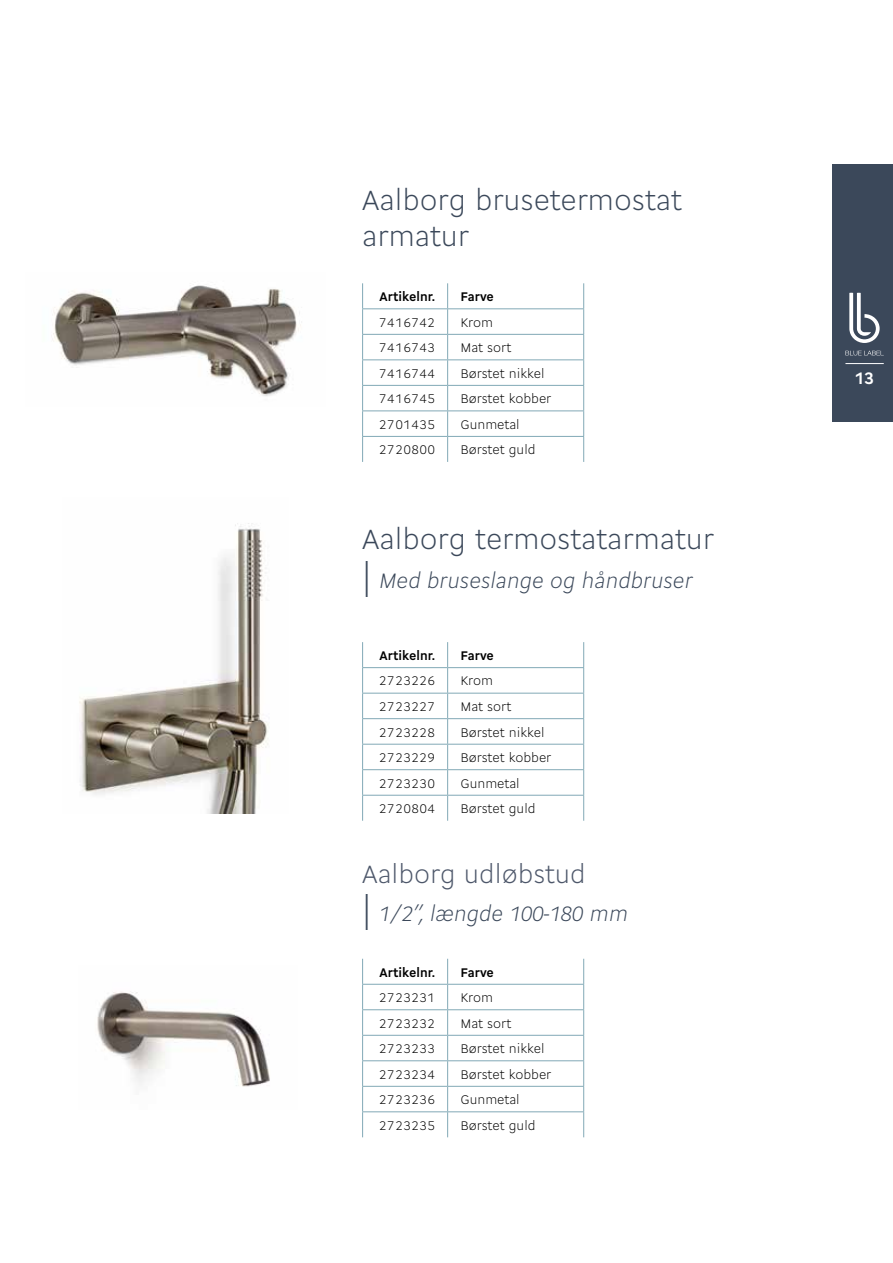
<style>
.page{position:relative;width:893px;height:1263px;background:#fff}
.page>*{position:absolute;margin:0;border:0;box-sizing:border-box;transform-origin:0 0}
.t1{font:300 30px/36px "Cogito";color:#3b485a}
.t2{font:300 27px "Cogito";color:#4d576a}
.t3{font:italic 300 22.5px "Cogito";color:#3b485a}
.t4{font:700 18px "Cogito";color:#fff}
.t5{font:300 13.5px "Cogito";color:#000}
.t6{font:300 13.5px "Cogito";letter-spacing:.075em;color:#000}
.t7{font:700 13.5px "Cogito";color:#000}
.s1{font-style:normal;font-size:36px}
</style>
<div class="page">
<hr style="left:448px;top:308px;width:136px;height:1px;background:#82a9b6">
<hr style="left:448px;top:334px;width:136px;height:1px;background:#82a9b6">
<hr style="left:362px;top:359px;width:86px;height:1px;background:#82a9b6">
<hr style="left:448px;top:359px;width:136px;height:1px;background:#82a9b6">
<hr style="left:362px;top:385px;width:86px;height:1px;background:#82a9b6">
<hr style="left:448px;top:385px;width:136px;height:1px;background:#82a9b6">
<hr style="left:362px;top:410px;width:86px;height:1px;background:#82a9b6">
<hr style="left:448px;top:410px;width:136px;height:1px;background:#82a9b6">
<hr style="left:362px;top:436px;width:86px;height:1px;background:#82a9b6">
<hr style="left:448px;top:436px;width:136px;height:1px;background:#82a9b6">
<svg style="left:583px;top:283px;width:1px;height:179px"></svg>
<hr style="left:362px;top:334px;width:86px;height:1px;background:#82a9b6">
<hr style="left:362px;top:308px;width:86px;height:1px;background:#82a9b6">
<svg style="left:362px;top:283px;width:1px;height:179px"></svg>
<svg style="left:447px;top:283px;width:1px;height:179px"></svg>
<hr style="left:448px;top:667px;width:136px;height:1px;background:#82a9b6">
<hr style="left:448px;top:693px;width:136px;height:1px;background:#82a9b6">
<hr style="left:362px;top:718px;width:86px;height:1px;background:#82a9b6">
<hr style="left:448px;top:718px;width:136px;height:1px;background:#82a9b6">
<hr style="left:362px;top:744px;width:86px;height:1px;background:#82a9b6">
<hr style="left:448px;top:744px;width:136px;height:1px;background:#82a9b6">
<hr style="left:362px;top:769px;width:86px;height:1px;background:#82a9b6">
<hr style="left:448px;top:769px;width:136px;height:1px;background:#82a9b6">
<hr style="left:362px;top:795px;width:86px;height:1px;background:#82a9b6">
<hr style="left:448px;top:795px;width:136px;height:1px;background:#82a9b6">
<svg style="left:583px;top:642px;width:1px;height:179px"></svg>
<hr style="left:362px;top:693px;width:86px;height:1px;background:#82a9b6">
<hr style="left:362px;top:667px;width:86px;height:1px;background:#82a9b6">
<svg style="left:362px;top:642px;width:1px;height:179px"></svg>
<svg style="left:447px;top:642px;width:1px;height:179px"></svg>
<hr style="left:448px;top:984px;width:136px;height:1px;background:#82a9b6">
<hr style="left:448px;top:1009px;width:136px;height:1px;background:#82a9b6">
<hr style="left:362px;top:1035px;width:86px;height:1px;background:#82a9b6">
<hr style="left:448px;top:1035px;width:136px;height:1px;background:#82a9b6">
<hr style="left:362px;top:1060px;width:86px;height:1px;background:#82a9b6">
<hr style="left:448px;top:1060px;width:136px;height:1px;background:#82a9b6">
<hr style="left:362px;top:1086px;width:86px;height:1px;background:#82a9b6">
<hr style="left:448px;top:1086px;width:136px;height:1px;background:#82a9b6">
<hr style="left:362px;top:1111px;width:86px;height:1px;background:#82a9b6">
<hr style="left:448px;top:1111px;width:136px;height:1px;background:#82a9b6">
<svg style="left:583px;top:959px;width:1px;height:178px"></svg>
<hr style="left:362px;top:1009px;width:86px;height:1px;background:#82a9b6">
<hr style="left:362px;top:984px;width:86px;height:1px;background:#82a9b6">
<svg style="left:362px;top:959px;width:1px;height:178px"></svg>
<svg style="left:447px;top:959px;width:1px;height:178px"></svg>
<img style="left:52px;top:285px;width:249px;height:111px">
<img style="left:97px;top:991px;width:173px;height:96px">
<hr style="left:0;top:862px;width:1px;height:258px;background:#3b485a">
<img style="left:79px;top:523px;width:189px;height:291px">
<div style="left:832px;top:164px;width:61px;height:258px;background:#3b485a"></div>
<svg style="left:849px;top:293px;width:31px;height:50px"></svg>
<svg style="left:845px;top:351px;width:37px;height:4px"></svg>
<hr style="left:845px;top:363px;width:39px;height:1px;background:#fff">
<h1 class="t1" style="left:362px;top:180px;width:321px">Aalborg brusetermostat armatur</h1>
<p class="t7" style="left:380px;top:287px;width:57px">Artikelnr.</p>
<p class="t7" style="left:460px;top:287px;width:35px">Farve</p>
<p class="t6" style="left:380px;top:313px;width:57px">7416742</p>
<p class="t5" style="left:460px;top:313px;width:34px">Krom</p>
<p class="t6" style="left:380px;top:338px;width:57px">7416743</p>
<p class="t5" style="left:460px;top:338px;width:53px">Mat sort</p>
<p class="t6" style="left:380px;top:364px;width:57px">7416744</p>
<p class="t5" style="left:460px;top:364px;width:86px">Børstet nikkel</p>
<p class="t6" style="left:380px;top:389px;width:57px">7416745</p>
<p class="t5" style="left:460px;top:389px;width:93px">Børstet kobber</p>
<p class="t6" style="left:380px;top:415px;width:57px">2701435</p>
<p class="t5" style="left:460px;top:415px;width:61px">Gunmetal</p>
<p class="t6" style="left:380px;top:440px;width:57px">2720800</p>
<p class="t5" style="left:460px;top:440px;width:77px">Børstet guld</p>
<h1 class="t1" style="left:362px;top:519px;width:354px">Aalborg termostatarmatur</h1>
<h3 class="t3" style="left:362px;top:564px;width:332px"><span class="s1">|</span> Med bruseslange og håndbruser</h3>
<p class="t7" style="left:380px;top:646px;width:57px">Artikelnr.</p>
<p class="t7" style="left:460px;top:646px;width:35px">Farve</p>
<p class="t6" style="left:380px;top:671px;width:57px">2723226</p>
<p class="t5" style="left:460px;top:671px;width:34px">Krom</p>
<p class="t6" style="left:380px;top:697px;width:57px">2723227</p>
<p class="t5" style="left:460px;top:697px;width:53px">Mat sort</p>
<p class="t6" style="left:380px;top:722px;width:57px">2723228</p>
<p class="t5" style="left:460px;top:722px;width:86px">Børstet nikkel</p>
<p class="t6" style="left:380px;top:748px;width:57px">2723229</p>
<p class="t5" style="left:460px;top:748px;width:93px">Børstet kobber</p>
<p class="t6" style="left:380px;top:773px;width:57px">2723230</p>
<p class="t5" style="left:460px;top:773px;width:61px">Gunmetal</p>
<p class="t6" style="left:380px;top:799px;width:57px">2720804</p>
<p class="t5" style="left:460px;top:799px;width:77px">Børstet guld</p>
<h2 class="t2" style="left:362px;top:855px;width:225px">Aalborg udløbstud</h2>
<h3 class="t3" style="left:362px;top:898px;width:267px"><span class="s1">|</span> 1/2”, længde 100-180 mm</h3>
<p class="t7" style="left:380px;top:962px;width:57px">Artikelnr.</p>
<p class="t7" style="left:460px;top:962px;width:35px">Farve</p>
<p class="t6" style="left:380px;top:988px;width:57px">2723231</p>
<p class="t5" style="left:460px;top:988px;width:34px">Krom</p>
<p class="t6" style="left:380px;top:1014px;width:57px">2723232</p>
<p class="t5" style="left:460px;top:1014px;width:53px">Mat sort</p>
<p class="t6" style="left:380px;top:1039px;width:57px">2723233</p>
<p class="t5" style="left:460px;top:1039px;width:86px">Børstet nikkel</p>
<p class="t6" style="left:380px;top:1065px;width:57px">2723234</p>
<p class="t5" style="left:460px;top:1065px;width:93px">Børstet kobber</p>
<p class="t6" style="left:380px;top:1090px;width:57px">2723236</p>
<p class="t5" style="left:460px;top:1090px;width:61px">Gunmetal</p>
<p class="t6" style="left:380px;top:1116px;width:57px">2723235</p>
<p class="t5" style="left:460px;top:1116px;width:77px">Børstet guld</p>
<h3 class="t4" style="left:855px;top:365px;width:20px">13</h3>
</div>
